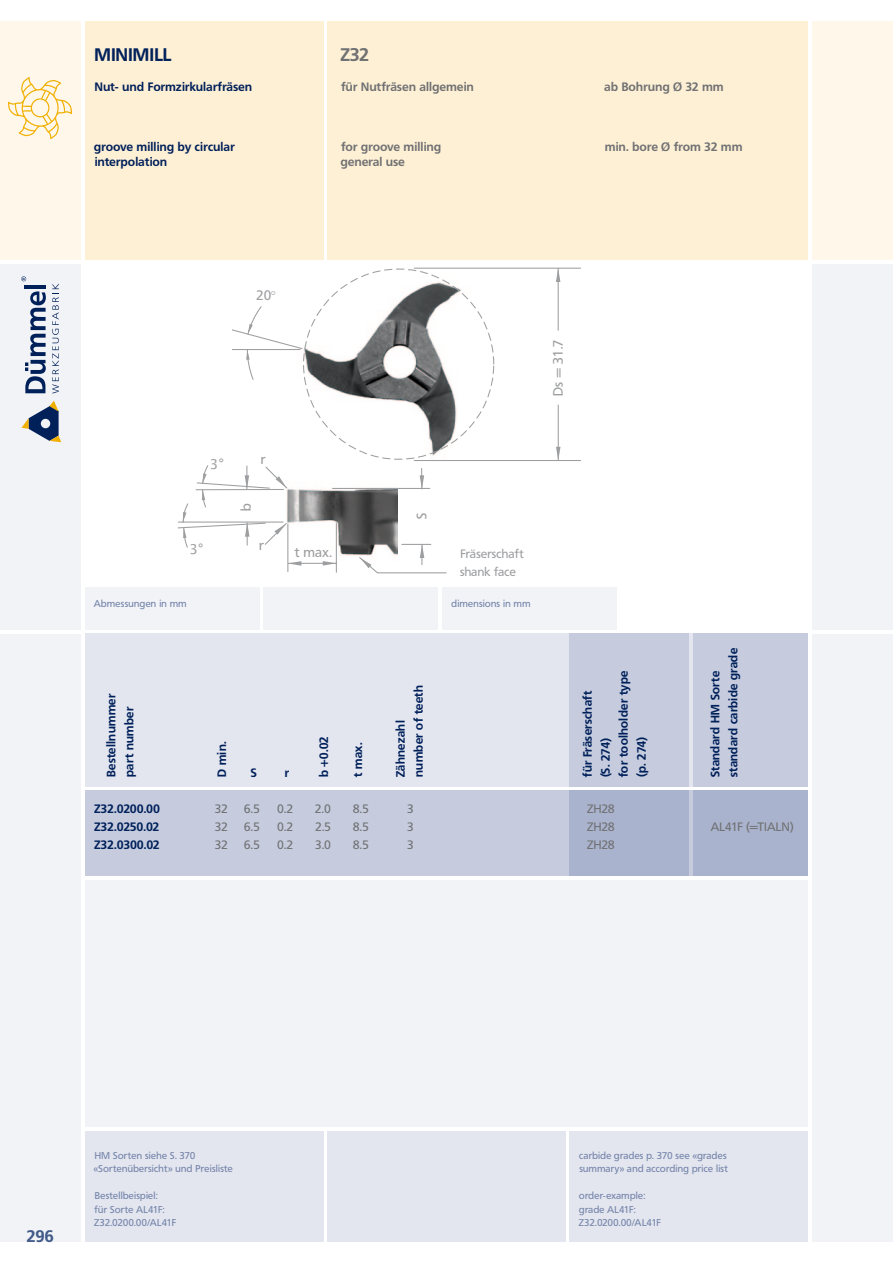
<style>
.page{position:relative;width:893px;height:1263px;background:#fff}
.page>*{position:absolute;margin:0;border:0;box-sizing:border-box;transform-origin:0 0}
.t1{font:18px "Fru Bol";letter-spacing:-.01em;color:#00205a}
.t2{font:18px "Fru Bol";color:#707173}
.t3{font:16.5px "Fru Bol";color:#425a89}
.t4{font:13.5px "Fru Med";letter-spacing:.02em;color:#9d9ea0}
.t5{font:13.5px "Lucida Grande";color:#9d9ea0}
.t6{font:12px/18px "Fru Bol";letter-spacing:.02em;color:#00205a}
.t7{font:12px/15px "Fru Bol";letter-spacing:.015em;color:#707173}
.t8{font:12px/18px "Fru Med";color:#707173;text-align:justify}
.t9{font:12px/18px "Fru Med";letter-spacing:.015em;color:#9d9ea0}
.t10{font:9.75px/13.5px "Fru Med";letter-spacing:.02em;color:#7383a9}
</style>
<div class="page">
<div style="left:0;top:264px;width:81px;height:365px;background:#f1f3f7"></div>
<div style="left:812px;top:264px;width:81px;height:365px;background:#f1f3f7"></div>
<div style="left:0;top:1148px;width:81px;height:94px;background:#f1f3f7"></div>
<div style="left:812px;top:1148px;width:81px;height:94px;background:#f1f3f7"></div>
<div style="left:0;top:634px;width:81px;height:535px;background:#f1f3f7"></div>
<div style="left:812px;top:634px;width:81px;height:535px;background:#f1f3f7"></div>
<div style="left:0;top:21px;width:81px;height:238px;background:#fff7ea"></div>
<div style="left:812px;top:21px;width:81px;height:238px;background:#fff7ea"></div>
<div style="left:85px;top:21px;width:238px;height:238px;background:#fef0d5"></div>
<div style="left:327px;top:21px;width:481px;height:238px;background:#fef0d5"></div>
<img style="left:8px;top:78px;width:64px;height:60px">
<div style="left:85px;top:587px;width:174px;height:42px;background:#f1f3f7"></div>
<div style="left:264px;top:587px;width:174px;height:42px;background:#f1f3f7"></div>
<div style="left:442px;top:587px;width:175px;height:42px;background:#f1f3f7"></div>
<div style="left:85px;top:634px;width:723px;height:153px;background:#e3e6ef"></div>
<div style="left:85px;top:880px;width:723px;height:247px;background:#f1f3f7"></div>
<div style="left:85px;top:1131px;width:238px;height:111px;background:#e3e6ef"></div>
<div style="left:327px;top:1131px;width:239px;height:111px;background:#e3e6ef"></div>
<div style="left:570px;top:1131px;width:238px;height:111px;background:#e3e6ef"></div>
<div style="left:85px;top:791px;width:723px;height:85px;background:#c6ccde"></div>
<div style="left:693px;top:791px;width:115px;height:85px;background:#aab3cd"></div>
<div style="left:570px;top:791px;width:119px;height:85px;background:#aab3cd"></div>
<div style="left:693px;top:634px;width:115px;height:153px;background:#c6ccde"></div>
<div style="left:570px;top:634px;width:119px;height:153px;background:#c6ccde"></div>
<svg style="left:22px;top:401px;width:39px;height:41px"></svg>
<svg style="left:25px;top:291px;width:21px;height:102px"></svg>
<hr style="left:24px;top:285px;width:22px;height:4px;background:#00205a">
<svg style="left:21px;top:276px;width:5px;height:5px"></svg>
<svg style="left:52px;top:284px;width:7px;height:110px"></svg>
<img style="left:315px;top:275px;width:158px;height:185px">
<hr style="left:414px;top:268px;width:166px;height:1px;background:#9d9ea0">
<hr style="left:414px;top:460px;width:166px;height:1px;background:#9d9ea0">
<svg style="left:233px;top:305px;width:326px;height:104px"></svg>
<svg style="left:556px;top:268px;width:4px;height:14px"></svg>
<hr style="left:558px;top:268px;width:1px;height:62px;background:#9d9ea0">
<svg style="left:556px;top:447px;width:4px;height:13px"></svg>
<hr style="left:558px;top:405px;width:1px;height:55px;background:#9d9ea0">
<img style="left:288px;top:487px;width:110px;height:74px">
<hr style="left:421px;top:544px;width:2px;height:21px;background:#9d9ea0">
<hr style="left:333px;top:488px;width:97px;height:1px;background:#9d9ea0">
<svg style="left:420px;top:468px;width:4px;height:20px"></svg>
<svg style="left:402px;top:544px;width:29px;height:14px"></svg>
<hr style="left:287px;top:524px;width:1px;height:48px;background:#9d9ea0">
<svg style="left:288px;top:561px;width:13px;height:5px"></svg>
<svg style="left:323px;top:561px;width:13px;height:5px"></svg>
<hr style="left:288px;top:563px;width:48px;height:1px;background:#9d9ea0">
<hr style="left:336px;top:523px;width:1px;height:49px;background:#9d9ea0">
<svg style="left:177px;top:465px;width:111px;height:83px"></svg>
<svg style="left:358px;top:556px;width:21px;height:18px"></svg>
<hr style="left:377px;top:572px;width:69px;height:1px;background:#9d9ea0">
<h1 class="t1" style="left:95px;top:43px;width:79px">MINIMILL</h1>
<p class="t6" style="left:95px;top:77px;width:159px">Nut- und Formzirkularfräsen</p>
<p class="t6" style="left:94px;top:139px;width:142px;line-height:15px">groove milling by circular interpolation</p>
<h1 class="t2" style="left:341px;top:43px;width:30px">Z32</h1>
<p class="t7" style="left:341px;top:79px;width:134px">für Nutfräsen allgemein</p>
<p class="t7" style="left:341px;top:139px;width:102px">for groove milling general use</p>
<p class="t7" style="left:605px;top:79px;width:121px">ab Bohrung Ø 32 mm</p>
<p class="t7" style="left:605px;top:139px;width:139px">min. bore Ø from 32 mm</p>
<p class="t4" style="left:257px;top:287px;width:20px">20°</p>
<p class="t4" style="left:550px;top:396px;width:58px;rotate:-90deg">Ds = 31.7</p>
<p class="t5" style="left:210px;top:457px;width:16px">3°</p>
<p class="t5" style="left:189px;top:541px;width:16px">3°</p>
<p class="t4" style="left:261px;top:452px;width:6px">r</p>
<p class="t4" style="left:238px;top:511px;width:9px;rotate:-90deg">b</p>
<p class="t4" style="left:259px;top:537px;width:6px">r</p>
<p class="t4" style="left:295px;top:544px;width:39px">t max.</p>
<p class="t4" style="left:414px;top:519px;width:8px;rotate:-90deg">S</p>
<p class="t9" style="left:460px;top:544px;width:65px">Fräserschaft shank face</p>
<p class="t4" style="left:481px;top:555px;width:8px;rotate:-90deg">S</p>
<p class="t10" style="left:94px;top:597px;width:94px">Abmessungen in mm</p>
<p class="t10" style="left:452px;top:597px;width:81px">dimensions in mm</p>
<p class="t6" style="left:102px;top:777px;width:85px;rotate:-90deg">Bestellnummer part number</p>
<p class="t6" style="left:391px;top:777px;width:94px;rotate:-90deg">Zähnezahl number of teeth</p>
<p class="t6" style="left:315px;top:777px;width:43px;rotate:-90deg">b +0.02</p>
<p class="t6" style="left:349px;top:777px;width:36px;rotate:-90deg">t max.</p>
<p class="t6" style="left:213px;top:777px;width:37px;rotate:-90deg">D min.</p>
<p class="t6" style="left:251px;top:763px;width:8px">S</p>
<p class="t6" style="left:285px;top:763px;width:6px">r</p>
<p class="t6" style="left:95px;top:799px;width:67px;text-align:justify">Z32.0200.00<br>Z32.0250.02<br>Z32.0300.02</p>
<p class="t8" style="left:244px;top:800px;width:17px">6.5<br>6.5<br>6.5</p>
<p class="t8" style="left:277px;top:800px;width:17px">0.2<br>0.2<br>0.2</p>
<p class="t8" style="left:315px;top:800px;width:17px">2.0<br>2.5<br>3.0</p>
<p class="t8" style="left:353px;top:800px;width:17px">8.5<br>8.5<br>8.5</p>
<p class="t8" style="left:215px;top:800px;width:14px">32<br>32<br>32</p>
<p class="t8" style="left:407px;top:800px;width:8px">3<br>3<br>3</p>
<p class="t6" style="left:578px;top:777px;width:109px;rotate:-90deg">für Fräserschaft<br>(S. 274)<br>for toolholder type (p. 274)</p>
<p class="t8" style="left:587px;top:800px;width:29px">ZH28<br>ZH28<br>ZH28</p>
<p class="t6" style="left:706px;top:777px;width:131px;rotate:-90deg">Standard HM Sorte standard carbide grade</p>
<p class="t8" style="left:711px;top:818px;width:84px">AL41F (=TIALN)</p>
<h2 class="t3" style="left:27px;top:1226px;width:28px">296</h2>
<p class="t10" style="left:94px;top:1148px;width:141px">HM Sorten siehe S. 370 «Sortenübersicht» und Preisliste</p>
<p class="t10" style="left:94px;top:1189px;width:84px">Bestellbeispiel:<br>für Sorte AL41F:<br>Z32.0200.00/AL41F</p>
<p class="t10" style="left:579px;top:1148px;width:150px">carbide grades p. 370 see «grades summary» and according price list</p>
<p class="t10" style="left:579px;top:1189px;width:84px">order-example: grade AL41F:<br>Z32.0200.00/AL41F</p>
</div>
